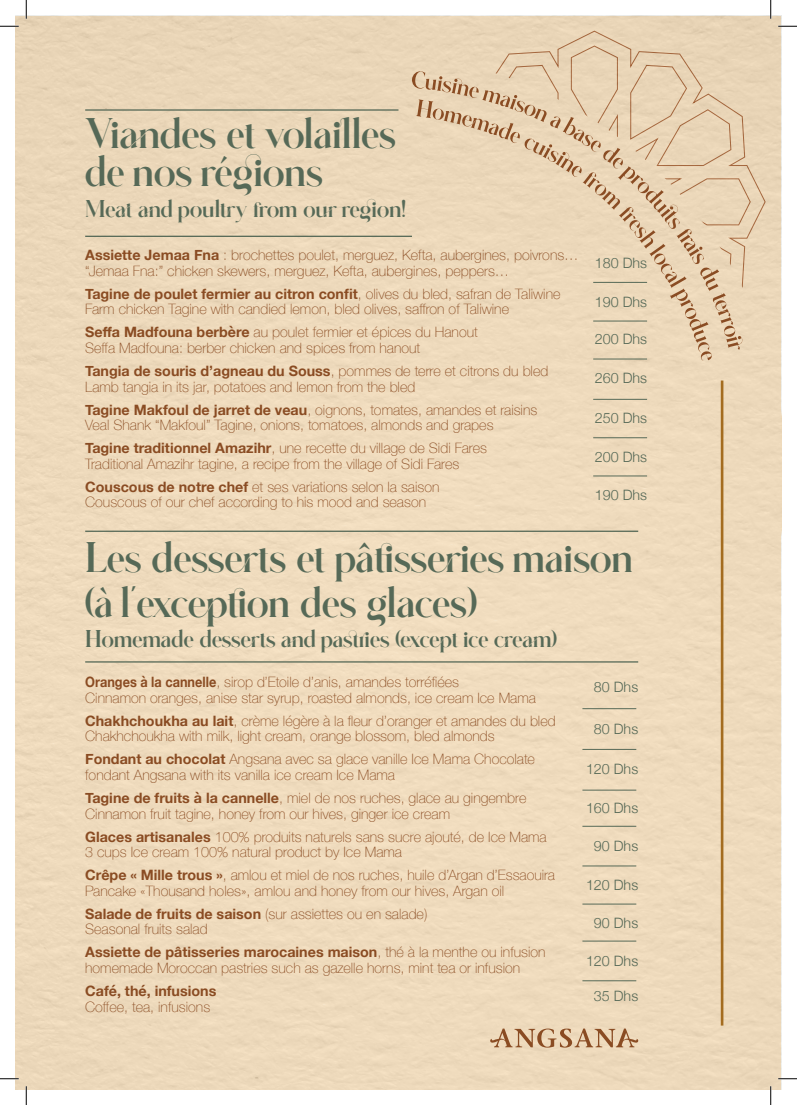
<style>
.page{position:relative;width:797px;height:1105px;background:#fff}
.page>*{position:absolute;margin:0;border:0;box-sizing:border-box;transform-origin:0 0}
.t1{font:37.5px "Glitten";color:#566957}
.t2{font:21.25px "Glitten";color:#566957}
.t3{font:100 14.25px/15.6px "Helvetica Neue";color:#8a4c23}
.t4{font:700 14.25px "Helvetica Neue";color:#8a4c23}
.t5{font:300 14.25px "Helvetica Neue";color:#566957}
.s1{font-weight:700}
.s2{font-weight:100}
</style>
<div class="page">
<div style="left:16px;top:16px;width:765px;height:1073px;background:#eedabc"></div>
<hr style="left:720px;top:380px;width:3px;height:645px;background:#a46c1f">
<svg style="left:411px;top:71px;width:331px;height:290px"></svg>
<hr style="left:85px;top:531px;width:553px;height:1px;background:#566957">
<hr style="left:85px;top:661px;width:553px;height:2px;background:#566957">
<hr style="left:582px;top:708px;width:54px;height:1px;background:#566957">
<hr style="left:582px;top:749px;width:54px;height:1px;background:#566957">
<hr style="left:582px;top:790px;width:54px;height:1px;background:#566957">
<hr style="left:582px;top:826px;width:54px;height:1px;background:#566957">
<hr style="left:582px;top:866px;width:54px;height:1px;background:#566957">
<hr style="left:582px;top:904px;width:54px;height:1px;background:#566957">
<hr style="left:582px;top:941px;width:54px;height:1px;background:#566957">
<hr style="left:582px;top:980px;width:54px;height:1px;background:#566957">
<svg style="left:490px;top:1028px;width:148px;height:19px"></svg>
<hr style="left:593px;top:282px;width:54px;height:1px;background:#566957">
<hr style="left:593px;top:321px;width:54px;height:1px;background:#566957">
<hr style="left:593px;top:359px;width:54px;height:1px;background:#566957">
<hr style="left:593px;top:399px;width:54px;height:1px;background:#566957">
<hr style="left:593px;top:437px;width:54px;height:1px;background:#566957">
<hr style="left:593px;top:476px;width:54px;height:1px;background:#566957">
<hr style="left:85px;top:109px;width:313px;height:2px;background:#566957">
<hr style="left:85px;top:236px;width:327px;height:1px;background:#566957">
<svg style="left:0;top:25px;width:19px;height:2px"></svg>
<svg style="left:778px;top:25px;width:19px;height:2px"></svg>
<svg style="left:0;top:1078px;width:19px;height:1px"></svg>
<svg style="left:778px;top:1078px;width:19px;height:1px"></svg>
<svg style="left:25px;top:0;width:2px;height:19px"></svg>
<svg style="left:25px;top:1086px;width:2px;height:19px"></svg>
<svg style="left:770px;top:0;width:1px;height:19px"></svg>
<svg style="left:770px;top:1086px;width:1px;height:19px"></svg>
<p class="t1" style="left:85px;top:107px;width:312px">Viandes et volailles</p>
<p class="t1" style="left:85px;top:144px;width:239px">de nos régions</p>
<p class="t2" style="left:85px;top:193px;width:322px">Meat and poultry from our region!</p>
<p class="t3" style="left:85px;top:247px;width:495px"><span class="s1">Assiette Jemaa Fna</span> : brochettes poulet, merguez, Kefta, aubergines, poivrons...</p>
<p class="t3" style="left:85px;top:262px;width:425px">“Jemaa Fna ” : chicken skewers, merguez, Kefta, aubergines, peppers...</p>
<p class="t4" style="left:85px;top:283px;width:477px">Tagine de poulet fermier au citron confit<span class="s2">, olives du bled, safran de Taliwine</span></p>
<p class="t3" style="left:85px;top:301px;width:425px">Farm chicken Tagine with candied lemon, bled olives, saffron of Taliwine</p>
<p class="t3" style="left:85px;top:324px;width:394px"><span class="s1">Seffa Madfouna berbère</span> au poulet fermier et épices du Hanout</p>
<p class="t3" style="left:85px;top:339px;width:336px">Seffa Madfouna: berber chicken and spices from hanout</p>
<p class="t4" style="left:85px;top:360px;width:464px">Tangia de souris d’agneau du Souss<span class="s2">, pommes de terre et citrons du bled</span></p>
<p class="t3" style="left:85px;top:378px;width:332px">Lamb tangia in its jar, potatoes and lemon from the bled</p>
<p class="t3" style="left:85px;top:401px;width:453px"><span class="s1">Tagine Makfoul de jarret de veau</span>, oignons, tomates, amandes et raisins</p>
<p class="t3" style="left:85px;top:417px;width:410px">Veal Shank “Makfoul” Tagine, onions, tomatoes, almonds and grapes</p>
<p class="t3" style="left:85px;top:440px;width:403px"><span class="s1">Tagine traditionnel Amazihr</span>, une recette du village de Sidi Fares</p>
<p class="t3" style="left:85px;top:455px;width:375px">Traditional Amazihr tagine a, recipe from the village of Sidi Fares</p>
<p class="t3" style="left:85px;top:478px;width:356px"><span class="s1">Couscous de notre chef</span> et ses variations selon la saison</p>
<p class="t3" style="left:85px;top:494px;width:342px">Couscous of our chef according to his mood and season</p>
<p class="t5" style="left:595px;top:251px;width:54px">180 Dhs</p>
<p class="t5" style="left:595px;top:290px;width:54px">190 Dhs</p>
<p class="t5" style="left:595px;top:328px;width:54px">200 Dhs</p>
<p class="t5" style="left:595px;top:366px;width:54px">260 Dhs</p>
<p class="t5" style="left:595px;top:407px;width:54px">250 Dhs</p>
<p class="t5" style="left:595px;top:446px;width:54px">200 Dhs</p>
<p class="t5" style="left:595px;top:483px;width:54px">190 Dhs</p>
<p class="t1" style="left:85px;top:531px;width:549px">Les desserts et pâtisseries maison</p>
<p class="t1" style="left:85px;top:576px;width:394px">’ là( exception des glaces(</p>
<p class="t2" style="left:85px;top:624px;width:473px">Homemade desserts and pastries (except ice cream(</p>
<p class="t5" style="left:594px;top:676px;width:46px">80 Dhs</p>
<p class="t5" style="left:594px;top:717px;width:46px">80 Dhs</p>
<p class="t5" style="left:586px;top:757px;width:54px">120 Dhs</p>
<p class="t5" style="left:586px;top:796px;width:54px">160 Dhs</p>
<p class="t5" style="left:594px;top:834px;width:46px">90 Dhs</p>
<p class="t5" style="left:586px;top:873px;width:54px">120 Dhs</p>
<p class="t5" style="left:594px;top:911px;width:46px">90 Dhs</p>
<p class="t5" style="left:586px;top:949px;width:54px">120 Dhs</p>
<p class="t5" style="left:594px;top:984px;width:46px">35 Dhs</p>
<p class="t3" style="left:85px;top:674px;width:375px"><span class="s1">Oranges laà cannelle</span>, sirop ’d Etoile ’d anis, amandes torréfiées</p>
<p class="t3" style="left:85px;top:689px;width:452px">Cinnamon oranges, anise star syrup, roasted almonds, ice cream Ice Mama</p>
<p class="t3" style="left:85px;top:712px;width:472px"><span class="s1">Chakhchoukha au lait</span>, crème légère laà fleur ’d oranger et amandes du bled</p>
<p class="t3" style="left:85px;top:728px;width:411px">Chakhchoukha with milk, light cream, orange blossom, bled almonds</p>
<p class="t3" style="left:85px;top:751px;width:451px"><span class="s1">Fondant au chocolat</span> Angsana avec sa glace vanille Ice Mama Chocolate fondant Angsana with its vanilla ice cream Ice Mama</p>
<p class="t3" style="left:85px;top:789px;width:443px"><span class="s1">Tagine de fruits laà cannelle</span>, miel de nos ruches, glace au gingembre</p>
<p class="t3" style="left:85px;top:805px;width:366px">Cinnamon fruit tagine, honey from our hives, ginger ice cream</p>
<p class="t3" style="left:85px;top:828px;width:463px"><span class="s1">Glaces artisanales</span> 100% produits naturels sans sucre ajouté, de Ice Mama</p>
<p class="t3" style="left:85px;top:844px;width:318px">3 cups Ice cream 100% natural product by Ice Mama</p>
<p class="t3" style="left:85px;top:867px;width:471px"><span class="s1">Crêpe « Mille trous »</span>, amlou et miel de nos ruches, huile ’dArgan ’d Essaouira</p>
<p class="t3" style="left:85px;top:882px;width:420px">Pancake «Thousand holes ,» amlou and honey from our hives, Argan oil</p>
<p class="t3" style="left:85px;top:905px;width:344px"><span class="s1">Salade de fruits de saison</span> (sur assiettes ou en salade(</p>
<p class="t3" style="left:85px;top:921px;width:124px">Seasonal fruits salad</p>
<p class="t4" style="left:85px;top:941px;width:462px">Assiette de pâtisseries marocaines maison<span class="s2">, thé laà menthe ou infusion</span></p>
<p class="t3" style="left:85px;top:959px;width:436px">homemade Moroccan pastries such as gazelle horns, mint tea or infusion</p>
<p class="t4" style="left:85px;top:980px;width:133px">Café, thé, infusions</p>
<p class="t3" style="left:85px;top:998px;width:126px">Coffee, tea, infusions</p>
</div>
